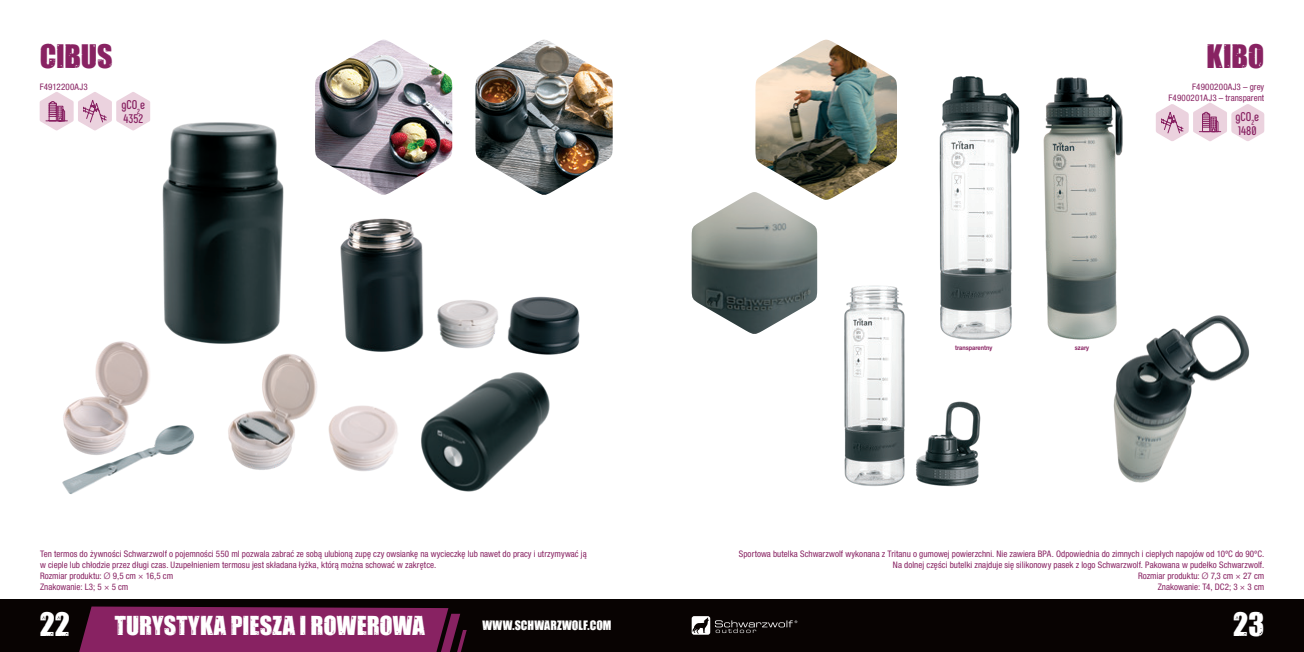
<style>
.page{position:relative;width:1304px;height:652px;background:#fff}
.page>*{position:absolute;margin:0;border:0;box-sizing:border-box;transform-origin:0 0}
.t1{font:30px "Impacted 20";letter-spacing:-.005em;color:#882262}
.t2{font:30px "Impacted 20";color:#fff}
.t3{font:24.2px "Impacted 20";letter-spacing:.005em;color:#fff}
.t4{font:700 12.7px "Phenomena";color:#882262}
.t5{font:700 12.5px "Phenomena";color:#882262}
.t6{font:12px "Impacted 20";letter-spacing:.005em;color:#fff}
.t7{font:condensed 9px/10.8px "Helvetica Neue LT Pro";letter-spacing:.005em;color:#882262;text-align:right}
.t8{font:700 6.6px "Helvetica Neue LT Pro";color:#882262;scale:.85 1}
.s1{font-weight:300;font-stretch:normal}
</style>
<div class="page">
<div style="left:652px;top:599px;width:652px;height:53px;background:#080302"></div>
<svg style="left:692px;top:616px;width:105px;height:19px"></svg>
<div style="left:0;top:599px;width:652px;height:53px;background:#080302"></div>
<svg style="left:79px;top:606px;width:388px;height:46px;background:#7d1f5a"></svg>
<img style="left:315px;top:40px;width:137px;height:155px">
<img style="left:475px;top:40px;width:138px;height:155px">
<img style="left:162px;top:122px;width:122px;height:222px">
<img style="left:62px;top:342px;width:140px;height:152px">
<img style="left:335px;top:405px;width:63px;height:66px">
<img style="left:216px;top:342px;width:119px;height:128px">
<img style="left:330px;top:218px;width:250px;height:149px">
<img style="left:407px;top:359px;width:160px;height:133px">
<img style="left:692px;top:192px;width:125px;height:142px">
<img style="left:1113px;top:315px;width:137px;height:168px">
<img style="left:844px;top:285px;width:137px;height:202px">
<img style="left:1043px;top:77px;width:99px;height:276px">
<img style="left:915px;top:76px;width:105px;height:279px">
<img style="left:755px;top:40px;width:142px;height:161px">
<svg style="left:1156px;top:103px;width:108px;height:38px"></svg>
<svg style="left:40px;top:92px;width:110px;height:39px"></svg>
<p class="t1" style="left:40px;top:33px;width:75px">CIBUS</p>
<p class="t7" style="left:40px;top:81px;width:49px">F4912200AJ3</p>
<p class="t4" style="left:121px;top:97px;width:25px">gCO<sub>2</sub>e</p>
<p class="t5" style="left:123px;top:112px;width:21px">4352</p>
<p class="t1" style="left:1207px;top:33px;width:59px">KIBO</p>
<p class="t7" style="left:1192px;top:81px;width:74px">F4900200AJ3 – grey</p>
<p class="t7" style="left:1168px;top:92px;width:97px">F4900201AJ3 – transparent</p>
<p class="t5" style="left:1238px;top:123px;width:20px">1480</p>
<p class="t4" style="left:1235px;top:108px;width:25px">gCO<sub>2</sub>e</p>
<p class="t8" style="left:955px;top:343px;width:45px">transparentny</p>
<p class="t8" style="left:1075px;top:343px;width:18px">szary</p>
<p class="t7" style="left:40px;top:549px;width:548px;text-align:left">Ten termos do żywności Schwarzwolf o pojemności 550 ml pozwala zabrać ze sobą ulubioną zupę czy owsiankę na wycieczkę lub nawet do pracy i utrzymywać ją w cieple lub chłodzie przez długi czas. Uzupełnieniem termosu jest składana łyżka, którą można schować w zakrętce.<br>Rozmiar produktu: <span class="s1">Ø</span> 9,5 cm × 16,5 cm</p>
<p class="t7" style="left:40px;top:581px;width:90px">Znakowanie: L3; 5 × 5 cm</p>
<p class="t7" style="left:739px;top:549px;width:527px">Sportowa butelka Schwarzwolf wykonana z Tritanu o gumowej powierzchni. Nie zawiera BPA. Odpowiednia do zimnych i ciepłych napojów od 10ºC do 90ºC.</p>
<p class="t7" style="left:893px;top:559px;width:373px">Na dolnej części butelki znajduje się silikonowy pasek z logo Schwarzwolf. Pakowana w pudełko Schwarzwolf.<br>Rozmiar produktu: <span class="s1">Ø</span> 7,3 cm × 27 cm<br>Znakowanie: T4, DC2; 3 × 3 cm</p>
<h1 class="t2" style="left:40px;top:601px;width:32px">22</h1>
<h2 class="t3" style="left:115px;top:607px;width:312px">TURYSTYKA PIESZA I ROWEROWA</h2>
<h3 class="t6" style="left:482px;top:616px;width:131px">WWW.SCHWARZWOLF.COM</h3>
<h1 class="t2" style="left:1233px;top:601px;width:33px">23</h1>
</div>
